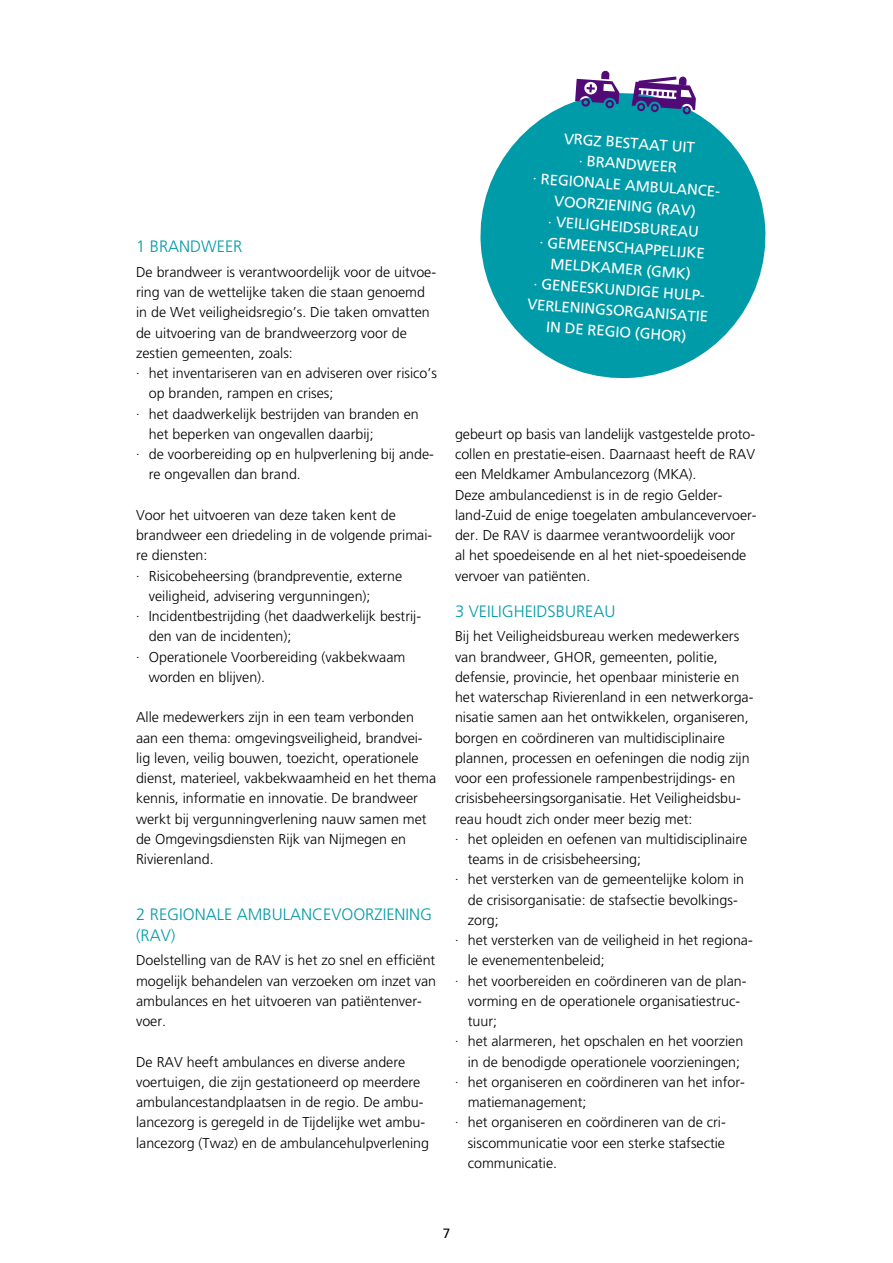
<style>
.page{position:relative;width:893px;height:1263px;background:#fff}
.page>*{position:absolute;margin:0;border:0;box-sizing:border-box;transform-origin:0 0}
.t1{font:300 16.5px/20.2px "L Frutiger";color:#009ba8}
.t2{font:15px/21px "R Frutiger Roman";color:#fff;text-align:center}
.t3{font:300 14.25px/20.2px "L Frutiger";color:#000}
.t4{font:13.5px "R Frutiger Roman";color:#000}
.s1{font-family:"VAG Rounded";font-weight:100}
</style>
<div class="page">
<svg style="left:480px;top:92px;width:286px;height:287px;fill:#009ba8"></svg>
<svg style="left:575px;top:71px;width:44px;height:37px"></svg>
<svg style="left:632px;top:76px;width:64px;height:39px"></svg>
<p class="t1" style="left:136px;top:236px;width:108px">1 BRANDWEER</p>
<p class="t3" style="left:136px;top:262px;width:302px">De brandweer is verantwoordelijk voor de uitvoe-</p>
<p class="t3" style="left:136px;top:282px;width:291px">ring van de wettelijke taken die staan genoemd</p>
<p class="t3" style="left:136px;top:302px;width:295px">in de Wet veiligheidsregio’s. Die taken omvatten</p>
<p class="t3" style="left:136px;top:322px;width:272px">de uitvoering van de brandweerzorg voor de</p>
<p class="t3" style="left:136px;top:343px;width:158px">zestien gemeenten, zoals:</p>
<p class="t3" style="left:136px;top:363px;width:302px"><span class="s1">·</span> het inventariseren van en adviseren over risico’s</p>
<p class="t3" style="left:149px;top:383px;width:186px">op branden, rampen en crises;</p>
<p class="t3" style="left:136px;top:403px;width:284px"><span class="s1">·</span> het daadwerkelijk bestrijden van branden en</p>
<p class="t3" style="left:149px;top:424px;width:226px">het beperken van ongevallen daarbij;</p>
<p class="t3" style="left:136px;top:444px;width:299px"><span class="s1">·</span> de voorbereiding op en hulpverlening bij ande-</p>
<p class="t3" style="left:149px;top:464px;width:154px">re ongevallen dan brand.</p>
<p class="t3" style="left:136px;top:505px;width:261px">Voor het uitvoeren van deze taken kent de</p>
<p class="t3" style="left:136px;top:525px;width:298px">brandweer een driedeling in de volgende primai-</p>
<p class="t3" style="left:136px;top:545px;width:73px">re diensten:</p>
<p class="t3" style="left:136px;top:565px;width:268px"><span class="s1">·</span> Risicobeheersing (brandpreventie, externe</p>
<p class="t3" style="left:149px;top:586px;width:223px">veiligheid, advisering vergunningen);</p>
<p class="t3" style="left:136px;top:606px;width:287px"><span class="s1">·</span> Incidentbestrijding (het daadwerkelijk bestrij-</p>
<p class="t3" style="left:149px;top:626px;width:144px">den van de incidenten);</p>
<p class="t3" style="left:136px;top:646px;width:271px"><span class="s1">·</span> Operationele Voorbereiding (vakbekwaam</p>
<p class="t3" style="left:149px;top:667px;width:118px">worden en blijven).</p>
<p class="t3" style="left:136px;top:707px;width:302px">Alle medewerkers zijn in een team verbonden aan een thema: omgevingsveiligheid, brandvei&shy;lig leven, veilig bouwen, toezicht, operationele dienst, materieel, vakbekwaamheid en het thema kennis, informatie en innovatie. De brandweer werkt bij vergunningverlening nauw samen met de Omgevingsdiensten Rijk van Nijmegen en Rivierenland.</p>
<p class="t1" style="left:136px;top:904px;width:298px">2 REGIONALE AMBULANCEVOORZIENING (RAV)</p>
<p class="t3" style="left:136px;top:950px;width:302px">Doelstelling van de RAV is het zo snel en efficiënt mogelijk behandelen van verzoeken om inzet van ambulances en het uitvoeren van patiëntenver&shy;voer.</p>
<p class="t3" style="left:136px;top:1051px;width:294px">De RAV heeft ambulances en diverse andere voertuigen, die zijn gestationeerd op meerdere ambulancestandplaatsen in de regio. De ambu&shy;lancezorg is geregeld in de Tijdelijke wet ambu&shy;lancezorg (Twaz) en de ambulancehulpverlening</p>
<p class="t2" style="left:537px;top:126px;width:192px;rotate:4deg">VRGZ BESTAAT UIT<br>· BRANDWEER<br>· REGIONALE AMBULANCE-<br>VOORZIENING (RAV)<br>· VEILIGHEIDSBUREAU<br>· GEMEENSCHAPPELIJKE<br>MELDKAMER (GMK)<br>· GENEESKUNDIGE HULP-<br>VERLENINGSORGANISATIE<br>IN DE REGIO (GHOR)</p>
<p class="t3" style="left:455px;top:424px;width:303px">gebeurt op basis van landelijk vastgestelde proto&shy;collen en prestatie-eisen. Daarnaast heeft de RAV een Meldkamer Ambulancezorg (MKA).<br>Deze ambulancedienst is in de regio Gelder&shy;land-Zuid de enige toegelaten ambulancevervoer&shy;der. De RAV is daarmee verantwoordelijk voor<br>al het spoedeisende en al het niet-spoedeisende vervoer van patiënten.</p>
<p class="t1" style="left:455px;top:601px;width:162px">3 VEILIGHEIDSBUREAU</p>
<p class="t3" style="left:455px;top:626px;width:286px">Bij het Veiligheidsbureau werken medewerkers</p>
<p class="t3" style="left:455px;top:646px;width:264px">van brandweer, GHOR, gemeenten, politie,</p>
<p class="t3" style="left:455px;top:667px;width:286px">defensie, provincie, het openbaar ministerie en</p>
<p class="t3" style="left:455px;top:687px;width:300px">het waterschap Rivierenland in een netwerkorga-</p>
<p class="t3" style="left:455px;top:707px;width:295px">nisatie samen aan het ontwikkelen, organiseren,</p>
<p class="t3" style="left:455px;top:727px;width:271px">borgen en coördineren van multidisciplinaire</p>
<p class="t3" style="left:455px;top:748px;width:296px">plannen, processen en oefeningen die nodig zijn</p>
<p class="t3" style="left:455px;top:768px;width:282px">voor een professionele rampenbestrijdings- en</p>
<p class="t3" style="left:455px;top:788px;width:287px">crisisbeheersingsorganisatie. Het Veiligheidsbu-</p>
<p class="t3" style="left:455px;top:808px;width:239px">reau houdt zich onder meer bezig met:</p>
<p class="t3" style="left:455px;top:829px;width:294px"><span class="s1">·</span> het opleiden en oefenen van multidisciplinaire</p>
<p class="t3" style="left:468px;top:849px;width:175px">teams in de crisisbeheersing;</p>
<p class="t3" style="left:455px;top:869px;width:291px"><span class="s1">·</span> het versterken van de gemeentelijke kolom in</p>
<p class="t3" style="left:468px;top:889px;width:271px">de crisisorganisatie: de stafsectie bevolkings-</p>
<p class="t3" style="left:468px;top:910px;width:32px">zorg;</p>
<p class="t3" style="left:455px;top:930px;width:299px"><span class="s1">·</span> het versterken van de veiligheid in het regiona-</p>
<p class="t3" style="left:468px;top:950px;width:138px">le evenementenbeleid;</p>
<p class="t3" style="left:455px;top:970px;width:293px"><span class="s1">·</span> het voorbereiden en coördineren van de plan-</p>
<p class="t3" style="left:468px;top:991px;width:274px">vorming en de operationele organisatiestruc-</p>
<p class="t3" style="left:468px;top:1011px;width:31px">tuur;</p>
<p class="t3" style="left:455px;top:1031px;width:290px"><span class="s1">·</span> het alarmeren, het opschalen en het voorzien</p>
<p class="t3" style="left:468px;top:1051px;width:274px">in de benodigde operationele voorzieningen;</p>
<p class="t3" style="left:455px;top:1072px;width:291px"><span class="s1">·</span> het organiseren en coördineren van het infor-</p>
<p class="t3" style="left:468px;top:1092px;width:120px">matiemanagement;</p>
<p class="t3" style="left:455px;top:1112px;width:272px"><span class="s1">·</span> het organiseren en coördineren van de cri-</p>
<p class="t3" style="left:468px;top:1132px;width:259px">siscommunicatie voor een sterke stafsectie</p>
<p class="t3" style="left:468px;top:1153px;width:91px">communicatie.</p>
<p class="t4" style="left:443px;top:1226px;width:9px">7</p>
</div>
